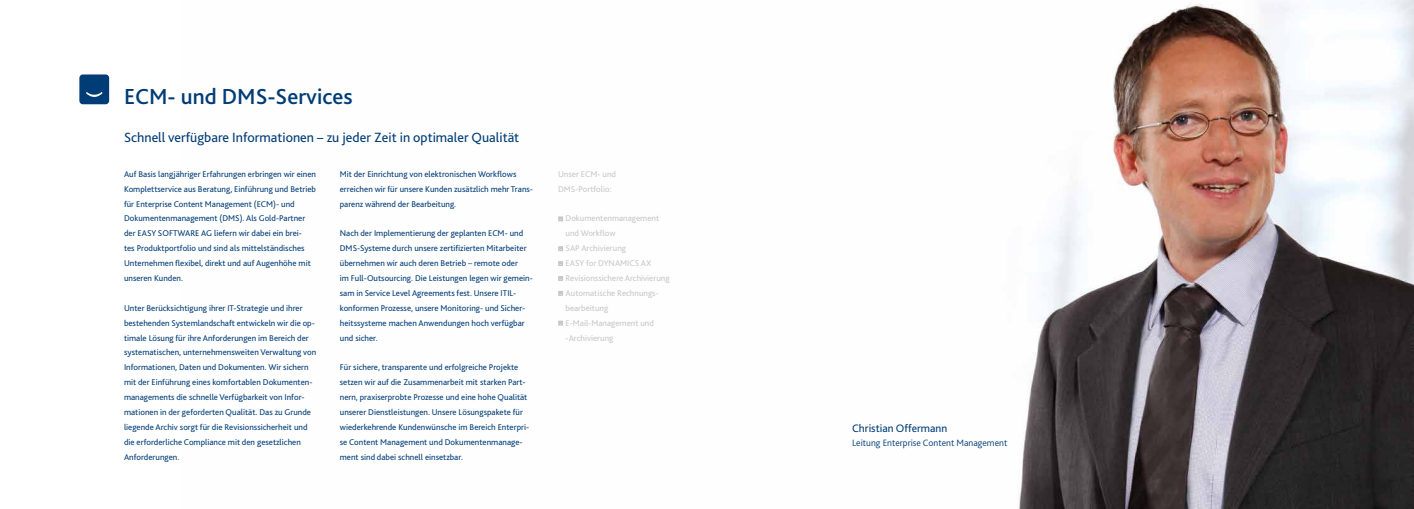
<style>
.page{position:relative;width:1414px;height:509px;background:#fff}
.page>*{position:absolute;margin:0;border:0;box-sizing:border-box;transform-origin:0 0}
.t1{font:500 22.75px "Bliss 2";color:#003c76}
.t2{font:14px "Bliss 2";color:#003c76}
.t3{font:11.38px "Bliss 2";color:#003c76}
.t4{font:300 9.62px "Bliss 2";color:#003c76}
.t5{font:8.75px/14.9px "Bliss 2";color:#003c76}
.t6{font:8.75px/14.9px "Bliss 2";color:#c6c7c8}
</style>
<div class="page">
<img style="left:558px;top:0;width:856px;height:508px">
<svg style="left:558px;top:216px;width:5px;height:5px"></svg>
<svg style="left:558px;top:246px;width:5px;height:5px"></svg>
<svg style="left:558px;top:261px;width:5px;height:5px"></svg>
<svg style="left:558px;top:276px;width:5px;height:5px"></svg>
<svg style="left:558px;top:291px;width:5px;height:5px"></svg>
<svg style="left:558px;top:320px;width:5px;height:5px"></svg>
<svg style="left:79px;top:74px;width:30px;height:30px"></svg>
<h1 class="t1" style="left:124px;top:82px;width:230px">ECM- und DMS-Services</h1>
<h2 class="t2" style="left:124px;top:129px;width:397px">Schnell verfügbare Informationen – zu jeder Zeit in optimaler Qualität</h2>
<p class="t5" style="left:340px;top:166px;width:195px">Mit der Einrichtung von elektronischen Workflows erreichen wir für unsere Kunden zusätzlich mehr Trans&shy;parenz während der Bearbeitung.</p>
<p class="t5" style="left:340px;top:225px;width:194px">Nach der Implementierung der geplanten ECM- und DMS-Systeme durch unsere zertifizierten Mitarbeiter übernehmen wir auch deren Betrieb – remote oder<br>im Full-Outsourcing. Die Leistungen legen wir gemein&shy;sam in Service Level Agreements fest. Unsere ITIL&shy;konformen Prozesse, unsere Monitoring- und Sicher&shy;heitssysteme machen Anwendungen hoch verfügbar und sicher.</p>
<p class="t5" style="left:340px;top:359px;width:191px">Für sichere, transparente und erfolgreiche Projekte setzen wir auf die Zusammenarbeit mit starken Part&shy;nern, praxiserprobte Prozesse und eine hohe Qualität unserer Dienstleistungen. Unsere Lösungspakete für wiederkehrende Kundenwünsche im Bereich Enterpri&shy;se Content Management und Dokumentenmanage&shy;ment sind dabei schnell einsetzbar.</p>
<p class="t5" style="left:124px;top:166px;width:193px">Auf Basis langjähriger Erfahrungen erbringen wir einen Komplettservice aus Beratung, Einführung und Betrieb für Enterprise Content Management (ECM)- und Dokumentenmanagement (DMS). Als Gold-Partner der EASY SOFTWARE AG liefern wir dabei ein brei-<br>tes Produktportfolio und sind als mittelständisches Unternehmen flexibel, direkt und auf Augenhöhe mit unseren Kunden.</p>
<p class="t5" style="left:124px;top:300px;width:194px">Unter Berücksichtigung ihrer IT-Strategie und ihrer bestehenden Systemlandschaft entwickeln wir die op&shy;timale Lösung für ihre Anforderungen im Bereich der systematischen, unternehmensweiten Verwaltung von Informationen, Daten und Dokumenten. Wir sichern mit der Einführung eines komfortablen Dokumenten&shy;managements die schnelle Verfügbarkeit von Infor&shy;mationen in der geforderten Qualität. Das zu Grunde liegende Archiv sorgt für die Revisionssicherheit und die erforderliche Compliance mit den gesetzlichen Anforderungen.</p>
<p class="t6" style="left:558px;top:166px;width:59px">Unser ECM- und<br>DMS-Portfolio:</p>
<p class="t6" style="left:566px;top:211px;width:106px">Dokumentenmanagement und Workflow<br>SAP Archivierung<br>EASY for DYNAMICS AX<br>Revisionssichere Archivierung<br>Automatische Rechnungs&shy;bearbeitung<br>E-Mail-Management und -Archivierung</p>
<h3 class="t3" style="left:852px;top:421px;width:97px">Christian Offermann</h3>
<p class="t4" style="left:852px;top:437px;width:157px">Leitung Enterprise Content Management</p>
</div>
